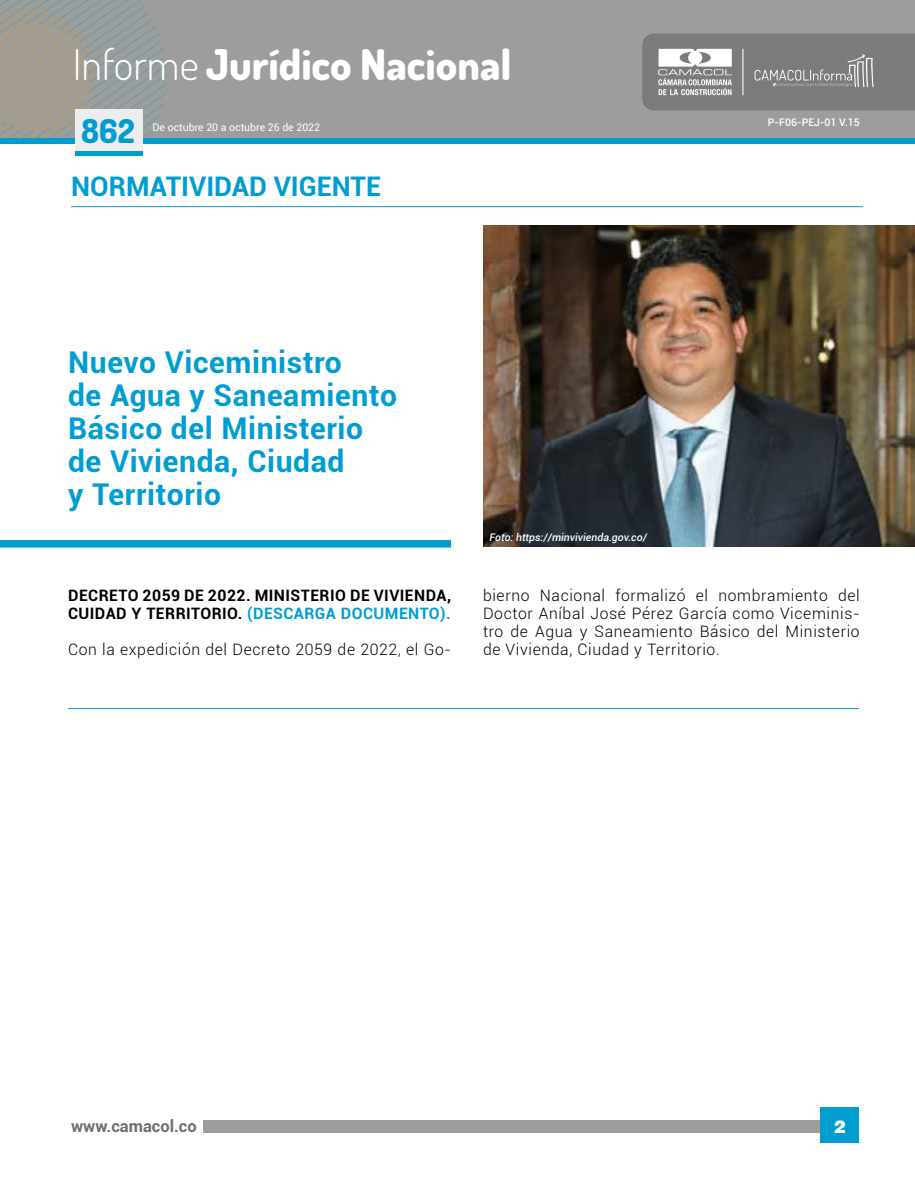
<style>
.page{position:relative;width:915px;height:1191px;background:#fff}
.page>*{position:absolute;margin:0;border:0;box-sizing:border-box;transform-origin:0 0}
.t1{font:800 42.3px "Dosis";color:#fff}
.t2{font:800 33px "Dosis";color:#009dd1}
.t3{font:700 30px/33px "Roboto";letter-spacing:.02em;color:#009dd1}
.t4{font:700 27px "Roboto";color:#009dd1}
.t5{font:900 19.5px "Helvetica";color:#fff}
.t6{font:700 16.5px "Roboto";color:#706f6f}
.t7{font:300 15.75px/18px "Roboto";letter-spacing:.04em;color:#000;text-align:justify}
.t8{font:700 15.75px/18px "Roboto";letter-spacing:.03em;color:#000}
.t9{font:italic 500 10.5px "Roboto";color:#fff}
.t10{font:10.5px "Roboto";color:#fff}
.t11{font:500 10.5px "Roboto";color:#fff}
.s1{font-weight:300}
.s2{color:#009dd1}
</style>
<div class="page">
<div style="left:819px;top:1107px;width:39px;height:36px;background:#009dd1"></div>
<div style="left:0;top:0;width:914px;height:138px;background:#9d9d9c"></div>
<div style="left:0;top:138px;width:914px;height:6px;background:#009dd1"></div>
<svg style="left:0;top:0;width:167px;height:138px"></svg>
<svg style="left:642px;top:34px;width:272px;height:76px"></svg>
<hr style="left:742px;top:49px;width:1px;height:46px;background:#fff">
<div style="left:75px;top:151px;width:67px;height:5px;background:#009dd1"></div>
<div style="left:75px;top:110px;width:67px;height:41px;background:#ededed"></div>
<div style="left:203px;top:1120px;width:616px;height:12px;background:#9d9d9c"></div>
<div style="left:0;top:540px;width:451px;height:7px;background:#009dd1"></div>
<hr style="left:71px;top:206px;width:791px;height:1px;background:#009dd1">
<img style="left:483px;top:225px;width:431px;height:322px">
<hr style="left:68px;top:708px;width:790px;height:1px;background:#009dd1">
<h1 class="t1" style="left:73px;top:38px;width:440px"><span class="s1">Informe</span> Jurídico Nacional</h1>
<h2 class="t2" style="left:81px;top:110px;width:55px">862</h2>
<p class="t10" style="left:152px;top:120px;width:169px">De octubre 20 a octubre 26 de 2022</p>
<h3 class="t4" style="left:71px;top:167px;width:311px">NORMATIVIDAD VIGENTE</h3>
<h3 class="t3" style="left:68px;top:345px;width:330px">Nuevo Viceministro<br>de Agua y Saneamiento<br>Básico del Ministerio de Vivienda, Ciudad<br>y Territorio</h3>
<p class="t9" style="left:489px;top:530px;width:159px">Foto: https://minvivienda.gov.co/</p>
<p class="t11" style="left:767px;top:115px;width:93px">P-F06-PEJ-01 V.15</p>
<p class="t8" style="left:68px;top:585px;width:384px">DECRETO 2059 DE 2022. MINISTERIO DE VIVIENDA,<br>CUIDAD Y TERRITORIO. <span class="s2">(DESCARGA DOCUMENTO).</span></p>
<p class="t7" style="left:68px;top:640px;width:384px">Con la expedición del Decreto 2059 de 2022, el Go-</p>
<p class="t7" style="left:483px;top:586px;width:378px">bierno Nacional formalizó el nombramiento del Doctor Aníbal José Pérez García como Viceminis&shy;tro de Agua y Saneamiento Básico del Ministerio de Vivienda, Ciudad y Territorio.</p>
<p class="t6" style="left:71px;top:1114px;width:127px">www.camacol.co</p>
<p class="t5" style="left:833px;top:1119px;width:13px">2</p>
</div>
